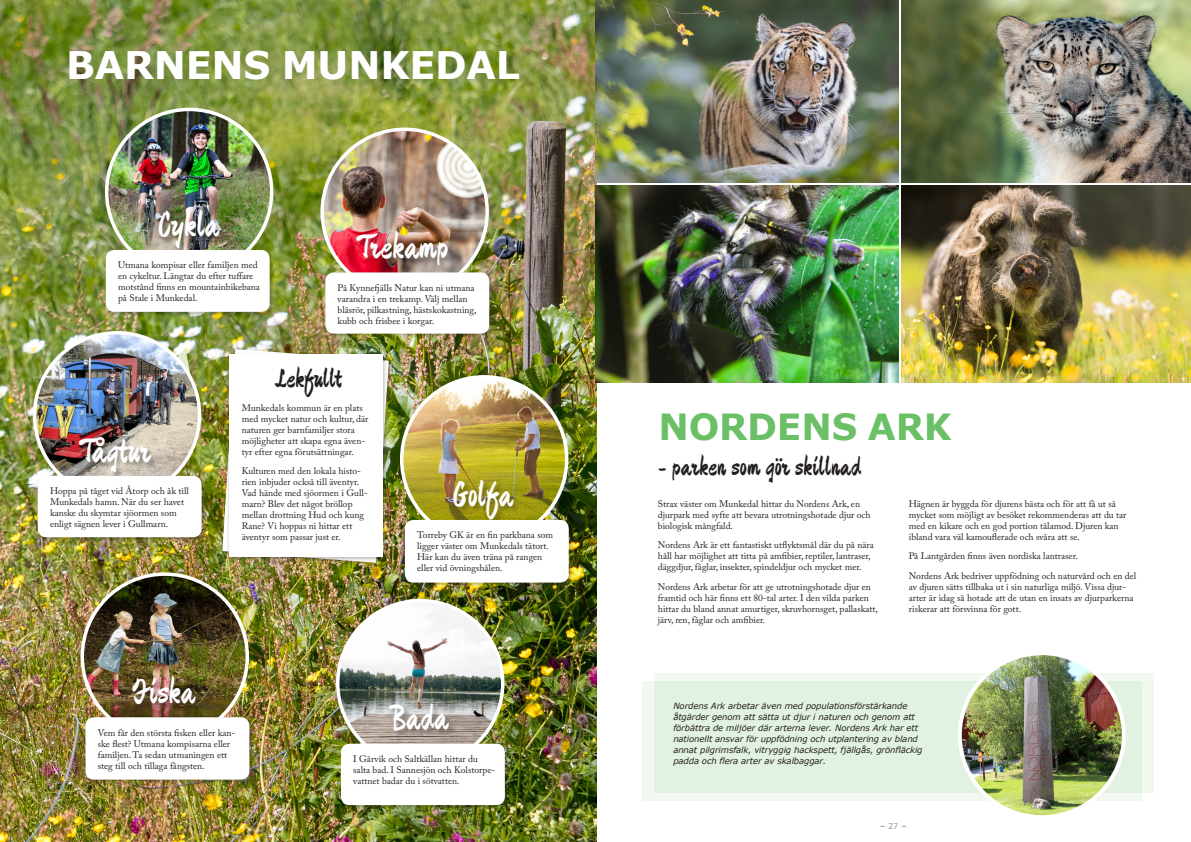
<style>
.page{position:relative;width:1191px;height:842px;background:#fff}
.page>*{position:absolute;margin:0;border:0;box-sizing:border-box;transform-origin:0 0}
.Rubrik_Verdana{font:700 38px "Verdana";letter-spacing:-.005em;color:#fff}
.Rubrik_Verdana-2{font:700 36px "Verdana";letter-spacing:-.005em;color:#6bc067}
.t1{font:34.9px "Devonshire";color:#fff}
.Devonshire_Grön{font:26px "Devonshire";color:#231f20}
.Brödtext{font:9.5px/11px "Adobe Caslon Pro";color:#231f20}
.Box_Verdana{font:italic 8.5px/11px "Verdana";letter-spacing:-.01em;color:#231f20}
.t2{font:8px "Verdana";color:#939598}
</style>
<div class="page">
<img style="left:0;top:0;width:596px;height:842px">
<img style="left:107px;top:109px;width:165px;height:165px;border-radius:82px">
<div style="left:158px;top:208px;width:69px;height:48px;background:#231f20;opacity:.4"></div>
<div style="left:105px;top:249px;width:170px;height:68px;background:#231f20;opacity:.3"></div>
<div style="left:106px;top:250px;width:164px;height:62px;background:#fff;border-radius:9px"></div>
<img style="left:322px;top:129px;width:165px;height:146px">
<div style="left:355px;top:230px;width:101px;height:43px;background:#231f20;opacity:.4"></div>
<div style="left:324px;top:271px;width:170px;height:68px;background:#231f20;opacity:.3"></div>
<div style="left:325px;top:272px;width:164px;height:62px;background:#fff;border-radius:9px"></div>
<img style="left:338px;top:601px;width:165px;height:152px">
<div style="left:388px;top:703px;width:68px;height:36px;background:#231f20;opacity:.4"></div>
<div style="left:340px;top:743px;width:170px;height:67px;background:#231f20;opacity:.3"></div>
<div style="left:341px;top:744px;width:164px;height:61px;background:#fff;border-radius:9px"></div>
<img style="left:35px;top:333px;width:164px;height:146px">
<div style="left:78px;top:436px;width:81px;height:43px;background:#231f20;opacity:.4"></div>
<div style="left:37px;top:475px;width:170px;height:67px;background:#231f20;opacity:.3"></div>
<div style="left:38px;top:476px;width:164px;height:61px;background:#fff;border-radius:9px"></div>
<img style="left:82px;top:574px;width:165px;height:150px">
<div style="left:132px;top:675px;width:71px;height:37px;background:#231f20;opacity:.4"></div>
<div style="left:84px;top:716px;width:170px;height:68px;background:#231f20;opacity:.3"></div>
<div style="left:85px;top:717px;width:164px;height:63px;background:#fff;border-radius:9px"></div>
<img style="left:402px;top:377px;width:164px;height:144px">
<div style="left:453px;top:479px;width:68px;height:48px;background:#231f20;opacity:.4"></div>
<div style="left:404px;top:519px;width:170px;height:69px;background:#231f20;opacity:.3"></div>
<div style="left:405px;top:520px;width:164px;height:63px;background:#fff;border-radius:9px"></div>
<div style="left:220px;top:347px;width:173px;height:220px;background:#231f20;opacity:.29"></div>
<img style="left:222px;top:347px;width:167px;height:216px">
<div style="left:226px;top:352px;width:161px;height:209px;background:#231f20;opacity:.29"></div>
<div style="left:229px;top:355px;width:153px;height:202px;background:#fff"></div>
<img style="left:901px;top:186px;width:290px;height:196px">
<img style="left:901px;top:0;width:290px;height:182px">
<img style="left:595px;top:0;width:303px;height:182px">
<img style="left:595px;top:186px;width:303px;height:196px">
<div style="left:642px;top:681px;width:500px;height:120px;background:#f0f8f0"></div>
<div style="left:654px;top:673px;width:500px;height:120px;background:linear-gradient(to bottom,#e5f3e5,#e1f2e1)"></div>
<img style="left:960px;top:653px;width:163px;height:164px;border-radius:81px">
<div style="left:958px;top:651px;width:167px;height:168px;border:4px solid #fff;border-radius:50%"></div>
<p class="Rubrik_Verdana" style="left:66px;top:38px;width:455px">BARNENS MUNKEDAL</p>
<p class="t1" style="left:158px;top:202px;width:63px">Cykla</p>
<p class="Brödtext" style="left:118px;top:259px;width:143px">Utmana kompisar eller familjen med en cykeltur. Längtar du efter tuffare motstånd finns en mountainbikebana på Stale i Munkedal.</p>
<p class="t1" style="left:358px;top:224px;width:92px">Trekamp</p>
<p class="Brödtext" style="left:338px;top:282px;width:140px">På Kynnefjälls Natur kan ni utmana varandra i en trekamp. Välj mellan blåsrör, pilkastning, hästskokastning, kubb och frisbee i korgar.</p>
<p class="t1" style="left:81px;top:427px;width:71px">Tågtur</p>
<p class="Brödtext" style="left:50px;top:485px;width:140px">Hoppa på tåget vid Åtorp och åk till<br>Munkedals hamn. När du ser havet kanske du skymtar sjöormen som enligt sägnen lever i Gullmarn.</p>
<p class="Devonshire_Grön" style="left:276px;top:362px;width:67px">Lekfullt</p>
<p class="Brödtext" style="left:242px;top:402px;width:128px">Munkedals kommun är en plats med mycket natur och kultur, där naturen ger barnfamiljer stora möjligheter att skapa egna även&shy;tyr efter egna förutsättningar.</p>
<p class="Brödtext" style="left:242px;top:466px;width:127px">Kulturen med den lokala histo&shy;rien inbjuder också till äventyr.<br>Vad hände med sjöormen i Gull&shy;marn? Blev det något bröllop mellan drottning Hud och kung<br>Rane? Vi hoppas ni hittar ett äventyr som passar just er.</p>
<p class="t1" style="left:452px;top:471px;width:62px">Golfa</p>
<p class="Brödtext" style="left:417px;top:529px;width:137px">Torreby GK är en fin parkbana som ligger väster om Munkedals tätort.<br>Här kan du även träna på rangen eller vid övningshålen.</p>
<p class="t1" style="left:132px;top:669px;width:65px">Fiska</p>
<p class="Brödtext" style="left:98px;top:727px;width:139px">Vem får den största fisken eller kan&shy;ske flest? Utmana kompisarna eller familjen. Ta sedan utmaningen ett steg till och tillaga fångsten.</p>
<p class="t1" style="left:389px;top:695px;width:61px">Bada</p>
<p class="Brödtext" style="left:353px;top:753px;width:144px">I Gårvik och Saltkällan hittar du salta bad. I Sannesjön och Kolstorpe&shy;vattnet badar du i sötvatten.</p>
<p class="Rubrik_Verdana-2" style="left:658px;top:401px;width:294px">NORDENS ARK</p>
<p class="Devonshire_Grön" style="left:658px;top:449px;width:205px">- parken som gör skillnad</p>
<p class="Brödtext" style="left:658px;top:498px;width:214px">Strax väster om Munkedal hittar du Nordens Ark, en djurpark med syfte att bevara utrotningshotade djur och biologisk mångfald.</p>
<p class="Brödtext" style="left:658px;top:539px;width:217px">Nordens Ark är ett fantastiskt utflyktsmål där du på nära håll har möjlighet att titta på amfibier, reptiler, lantraser, däggdjur, fåglar, insekter, spindeldjur och mycket mer.</p>
<p class="Brödtext" style="left:658px;top:581px;width:222px">Nordens Ark arbetar för att ge utrotningshotade djur en framtid och här finns ett 80-tal arter. I den vilda parken hittar du bland annat amurtiger, skruvhornsget, pallaskatt, järv, ren, fåglar och amfibier.</p>
<p class="Brödtext" style="left:908px;top:498px;width:219px">Hägnen är byggda för djurens bästa och för att få ut så mycket som möjligt av besöket rekommenderas att du tar med en kikare och en god portion tålamod. Djuren kan ibland vara väl kamouflerade och svåra att se.</p>
<p class="Brödtext" style="left:908px;top:550px;width:170px">På Lantgården finns även nordiska lantraser.</p>
<p class="Brödtext" style="left:908px;top:570px;width:229px">Nordens Ark bedriver uppfödning och naturvård och en del av djuren sätts tillbaka ut i sin naturliga miljö. Vissa djur&shy;arter är idag så hotade att de utan en insats av djurparkerna riskerar att försvinna för gott.</p>
<p class="Box_Verdana" style="left:673px;top:700px;width:251px">Nordens Ark arbetar även med populationsförstärkande åtgärder genom att sätta ut djur i naturen och genom att förbättra de miljöer där arterna lever. Nordens Ark har ett nationellt ansvar för uppfödning och utplantering av bland annat pilgrimsfalk, vitryggig hackspett, fjällgås, grönfläckig padda och flera arter av skalbaggar.</p>
<p class="t2" style="left:888px;top:820px;width:12px">27</p>
</div>
